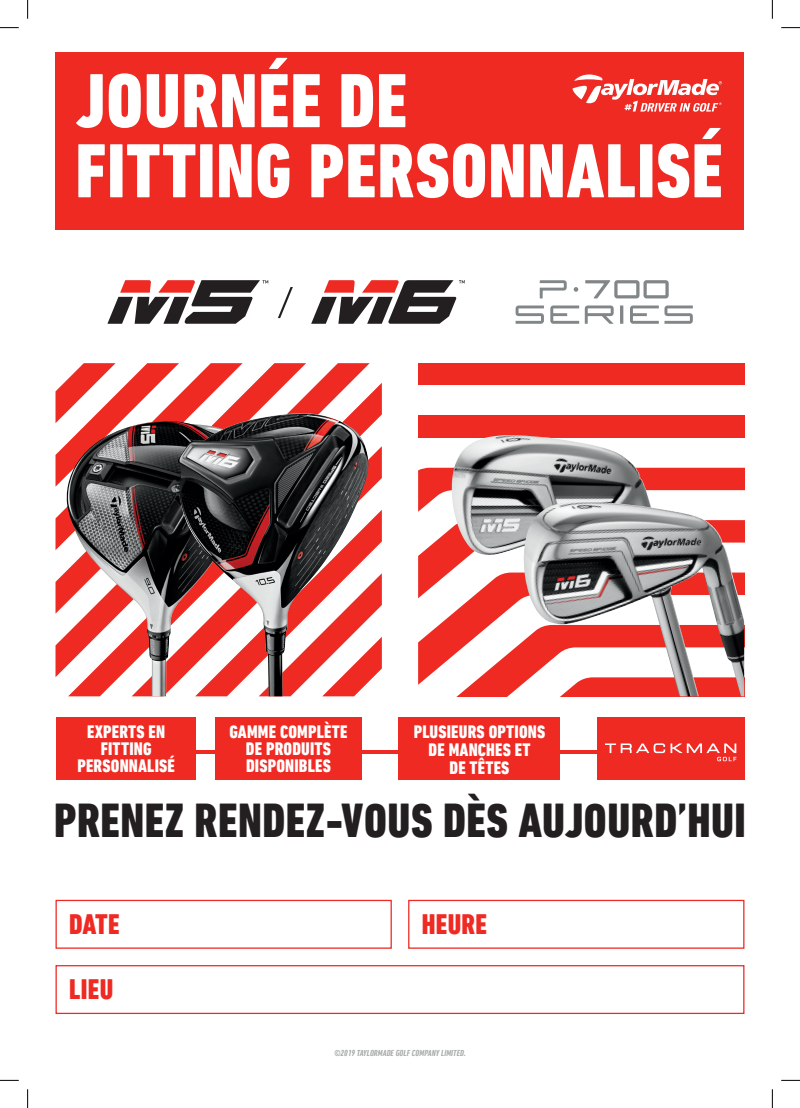
<style>
.page{position:relative;width:800px;height:1108px;background:#fff}
.page>*{position:absolute;margin:0;border:0;box-sizing:border-box;transform-origin:0 0}
.t1{font:800 condensed 78px/70.1px "DIN Next LT Pro";letter-spacing:.01em;color:#fff}
.t2{font:800 condensed 48.62px "DIN Next LT Pro";letter-spacing:.01em;color:#231f20}
.t3{font:800 condensed 28.75px "DIN Next LT Pro";letter-spacing:.01em;color:#ee2a23}
.t4{font:800 condensed 18.38px/16.9px "DIN Next LT Pro";letter-spacing:.01em;color:#fff;text-align:center}
.t5{font:italic 700 condensed 8.75px "DIN Next LT Pro";letter-spacing:.01em;color:#a8aaab}
</style>
<div class="page">
<hr style="left:166px;top:750px;width:448px;height:4px;background:#ee2a23">
<div style="left:596px;top:717px;width:148px;height:62px;background:#ee2a23"></div>
<svg style="left:605px;top:743px;width:131px;height:18px"></svg>
<div style="left:56px;top:717px;width:139px;height:62px;background:#ee2a23"></div>
<div style="left:398px;top:717px;width:162px;height:62px;background:#ee2a23"></div>
<div style="left:215px;top:717px;width:147px;height:62px;background:#ee2a23"></div>
<div style="left:55px;top:52px;width:689px;height:177px;background:#ee2a23"></div>
<svg style="left:572px;top:74px;width:149px;height:38px"></svg>
<div style="left:55px;top:899px;width:337px;height:49px;background:#fff;border:1px solid #ee2a23"></div>
<div style="left:55px;top:965px;width:689px;height:49px;background:#fff;border:1px solid #ee2a23"></div>
<div style="left:408px;top:899px;width:336px;height:49px;background:#fff;border:1px solid #ee2a23"></div>
<svg style="left:55px;top:363px;width:327px;height:91px"></svg>
<svg style="left:55px;top:549px;width:327px;height:134px"></svg>
<svg style="left:418px;top:528px;width:33px;height:44px"></svg>
<svg style="left:418px;top:572px;width:33px;height:113px"></svg>
<svg style="left:418px;top:468px;width:326px;height:44px"></svg>
<div style="left:418px;top:365px;width:326px;height:20px;background:#ee2a23"></div>
<div style="left:418px;top:415px;width:326px;height:23px;background:#ee2a23"></div>
<div style="left:418px;top:363px;width:326px;height:16px;background:#ee2a23"></div>
<img style="left:451px;top:435px;width:247px;height:261px">
<img style="left:523px;top:502px;width:221px;height:194px">
<img style="left:66px;top:421px;width:112px;height:275px">
<img style="left:178px;top:413px;width:190px;height:283px">
<svg style="left:107px;top:280px;width:161px;height:44px"></svg>
<svg style="left:311px;top:280px;width:153px;height:44px"></svg>
<svg style="left:278px;top:287px;width:15px;height:31px"></svg>
<svg style="left:539px;top:280px;width:129px;height:18px"></svg>
<svg style="left:515px;top:305px;width:177px;height:19px"></svg>
<svg style="left:0;top:27px;width:19px;height:1px"></svg>
<svg style="left:781px;top:27px;width:18px;height:1px"></svg>
<svg style="left:0;top:1079px;width:19px;height:2px"></svg>
<svg style="left:781px;top:1079px;width:18px;height:2px"></svg>
<svg style="left:27px;top:0;width:1px;height:19px"></svg>
<svg style="left:27px;top:1089px;width:1px;height:19px"></svg>
<svg style="left:771px;top:0;width:1px;height:19px"></svg>
<svg style="left:771px;top:1089px;width:1px;height:19px"></svg>
<h1 class="t1" style="left:75px;top:73px;width:648px">JOURNÉE DE<br>FITTING PERSONNALISÉ</h1>
<p class="t4" style="left:229px;top:725px;width:119px">GAMME COMPLÈTE<br>DE PRODUITS<br>DISPONIBLES</p>
<p class="t4" style="left:77px;top:725px;width:99px">EXPERTS EN<br>FITTING<br>PERSONNALISÉ</p>
<p class="t4" style="left:413px;top:724px;width:133px;line-height:18.2px">PLUSIEURS OPTIONS<br>DE MANCHES ET<br>DE TÊTES</p>
<h2 class="t2" style="left:54px;top:800px;width:693px">PRENEZ RENDEZ-VOUS DÈS AUJOURD’HUI</h2>
<h3 class="t3" style="left:69px;top:912px;width:52px">DATE</h3>
<h3 class="t3" style="left:69px;top:978px;width:46px">LIEU</h3>
<h3 class="t3" style="left:421px;top:912px;width:67px">HEURE</h3>
<p class="t5" style="left:334px;top:1049px;width:133px">©2019 TAYLORMADE GOLF COMPANY LIMITED.</p>
</div>
